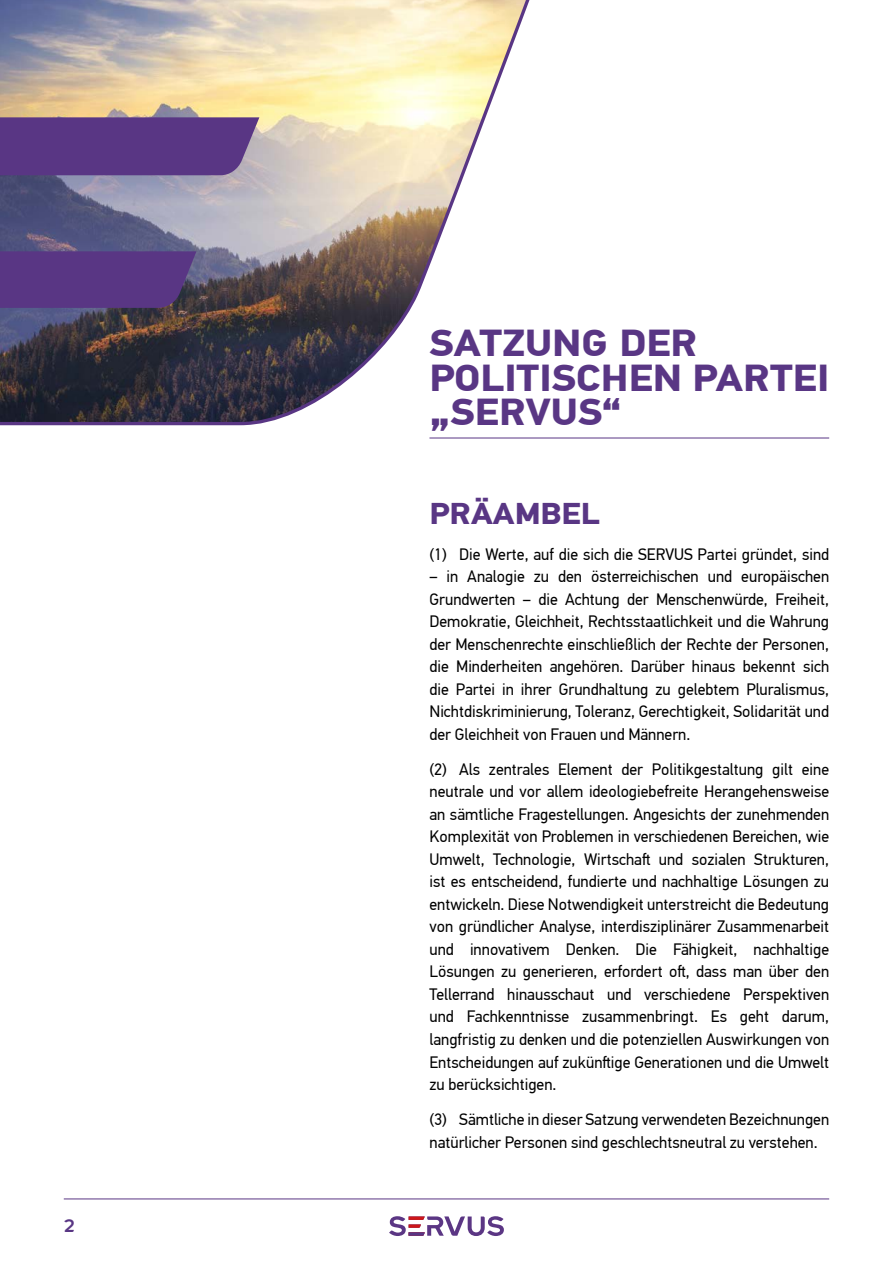
<style>
.page{position:relative;width:893px;height:1263px;background:#fff}
.page>*{position:absolute;margin:0;border:0;box-sizing:border-box;transform-origin:0 0}
.t1{font:700 37.5px/34.5px "PF Din Text Pro";color:#593684;scale:1.1 1}
.t2{font:700 30px "PF Din Text Pro";color:#593684;scale:1.1 1}
.t3{font:18px "Nevan";color:#593684}
.t4{font:16.5px/22.5px "PF Din Text Pro";color:#000;text-align:justify}
</style>
<div class="page">
<img style="left:0;top:0;width:530px;height:426px">
<svg style="left:389px;top:1216px;width:115px;height:20px"></svg>
<hr style="left:64px;top:1199px;width:765px;height:1px;background:#593684">
<div style="left:0;top:117px;width:259px;height:58px;background:#593684"></div>
<svg style="left:0;top:251px;width:196px;height:57px;background:#573781"></svg>
<hr style="left:429px;top:438px;width:400px;height:1px;background:#593684">
<p class="t3" style="left:64px;top:1214px;width:13px">2</p>
<h1 class="t1" style="left:429px;top:327px;width:365px">SATZUNG DER<br>POLITISCHEN PARTEI „SERVUS“</h1>
<h2 class="t2" style="left:429px;top:496px;width:157px">PRÄAMBEL</h2>
<p class="t4" style="left:429px;top:543px;width:401px">(1) Die Werte, auf die sich die SERVUS Partei gründet, sind</p>
<p class="t4" style="left:429px;top:565px;width:401px">– in Analogie zu den österreichischen und europäischen Grundwerten – die Achtung der Menschenwürde, Freiheit, Demokratie, Gleichheit, Rechtsstaatlichkeit und die Wahrung der Menschenrechte einschließlich der Rechte der Personen, die Minderheiten angehören. Darüber hinaus bekennt sich die Partei in ihrer Grundhaltung zu gelebtem Pluralismus, Nichtdiskriminierung, Toleranz, Gerechtigkeit, Solidarität und der Gleichheit von Frauen und Männern.</p>
<p class="t4" style="left:429px;top:758px;width:401px">(2) Als zentrales Element der Politikgestaltung gilt eine neutrale und vor allem ideologiebefreite Herangehensweise an sämtliche Fragestellungen. Angesichts der zunehmenden Komplexität von Problemen in verschiedenen Bereichen, wie Umwelt, Technologie, Wirtschaft und sozialen Strukturen, ist es entscheidend, fundierte und nachhaltige Lösungen zu entwickeln. Diese Notwendigkeit unterstreicht die Bedeutung von gründlicher Analyse, interdisziplinärer Zusammenarbeit und innovativem Denken. Die Fähigkeit, nachhaltige Lösungen zu generieren, erfordert oft, dass man über den Tellerrand hinausschaut und verschiedene Perspektiven und Fachkenntnisse zusammenbringt. Es geht darum, langfristig zu denken und die potenziellen Auswirkungen von Entscheidungen auf zukünftige Generationen und die Umwelt zu berücksichtigen.</p>
<p class="t4" style="left:429px;top:1108px;width:401px">(3) Sämtliche in dieser Satzung verwendeten Bezeichnungen natürlicher Personen sind geschlechtsneutral zu verstehen.</p>
</div>
